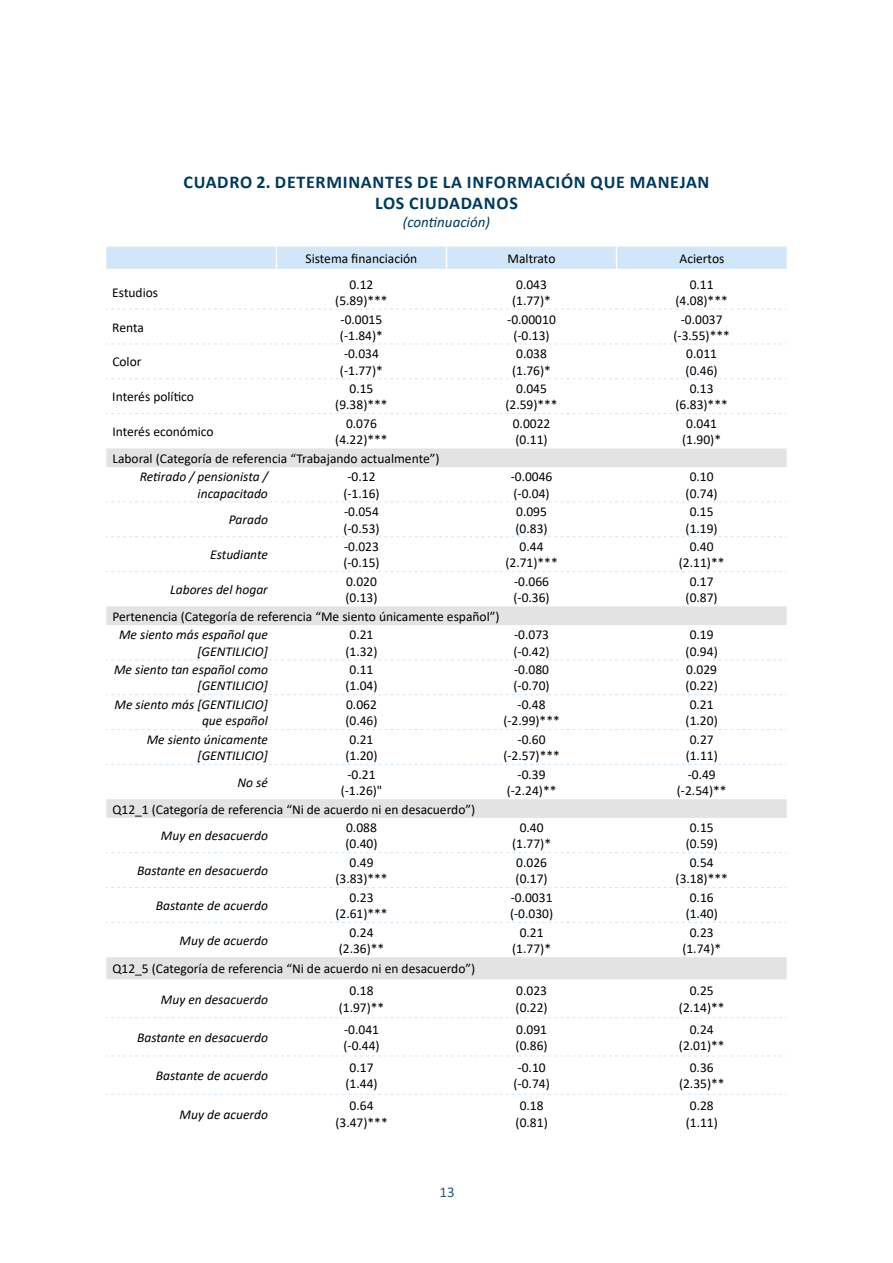
<style>
.page{position:relative;width:893px;height:1263px;background:#fff}
.page>*{position:absolute;margin:0;border:0;box-sizing:border-box;transform-origin:0 0}
.t1{font:700 18px/21.6px "Calibri";letter-spacing:.04em;color:#003a5d;text-align:center}
.t2{font:italic 15px "Calibri";color:#003a5d}
.t3{font:15px "Calibri";color:#2c5d80}
.t4{font:13.5px/16.2px "Calibri";color:#000;text-align:center}
.t5{font:italic 13.5px/16.2px "Calibri";color:#000;text-align:right}
</style>
<div class="page">
<svg style="left:106px;top:448px;width:681px;height:531px"></svg>
<svg style="left:106px;top:309px;width:681px;height:1px"></svg>
<svg style="left:106px;top:344px;width:681px;height:1px"></svg>
<svg style="left:106px;top:378px;width:681px;height:1px"></svg>
<svg style="left:106px;top:413px;width:681px;height:1px"></svg>
<svg style="left:106px;top:501px;width:681px;height:1px"></svg>
<svg style="left:106px;top:536px;width:681px;height:1px"></svg>
<svg style="left:106px;top:571px;width:681px;height:1px"></svg>
<svg style="left:106px;top:659px;width:681px;height:1px"></svg>
<svg style="left:106px;top:694px;width:681px;height:1px"></svg>
<svg style="left:106px;top:729px;width:681px;height:1px"></svg>
<svg style="left:106px;top:764px;width:681px;height:1px"></svg>
<svg style="left:106px;top:852px;width:681px;height:1px"></svg>
<svg style="left:106px;top:887px;width:681px;height:1px"></svg>
<svg style="left:106px;top:922px;width:681px;height:1px"></svg>
<svg style="left:106px;top:1017px;width:681px;height:1px"></svg>
<svg style="left:106px;top:1055px;width:681px;height:1px"></svg>
<svg style="left:106px;top:1094px;width:681px;height:1px"></svg>
<div style="left:106px;top:247px;width:681px;height:22px;background:#d1e6f8"></div>
<h1 class="t1" style="left:183px;top:171px;width:527px">CUADRO 2. DETERMINANTES DE LA INFORMACIÓN QUE MANEJAN<br>LOS CIUDADANOS</h1>
<p class="t2" style="left:403px;top:212px;width:89px">(continuación)</p>
<p class="t4" style="left:305px;top:250px;width:113px">Sistema financiación</p>
<p class="t4" style="left:508px;top:250px;width:49px">Maltrato</p>
<p class="t4" style="left:680px;top:250px;width:46px">Aciertos</p>
<p class="t4" style="left:112px;top:284px;width:47px">Estudios</p>
<p class="t4" style="left:335px;top:276px;width:54px">0.12 (5.89)***</p>
<p class="t4" style="left:512px;top:276px;width:40px;text-align:left">0.043 (1.77)*</p>
<p class="t4" style="left:675px;top:276px;width:54px">0.11 (4.08)***</p>
<p class="t4" style="left:112px;top:319px;width:33px">Renta</p>
<p class="t4" style="left:340px;top:311px;width:44px;text-align:left">-0.0015 (-1.84)*</p>
<p class="t4" style="left:507px;top:311px;width:50px">-0.00010 (-0.13)</p>
<p class="t4" style="left:673px;top:311px;width:58px">-0.0037 (-3.55)***</p>
<p class="t4" style="left:112px;top:353px;width:31px">Color</p>
<p class="t4" style="left:340px;top:345px;width:44px;text-align:left">-0.034 (-1.77)*</p>
<p class="t4" style="left:512px;top:345px;width:40px;text-align:left">0.038 (1.76)*</p>
<p class="t4" style="left:686px;top:345px;width:34px;text-align:left">0.011 (0.46)</p>
<p class="t4" style="left:112px;top:388px;width:83px">Interés político</p>
<p class="t4" style="left:335px;top:380px;width:54px">0.15 (9.38)***</p>
<p class="t4" style="left:505px;top:380px;width:54px">0.045 (2.59)***</p>
<p class="t4" style="left:675px;top:380px;width:54px">0.13 (6.83)***</p>
<p class="t4" style="left:112px;top:423px;width:103px">Interés económico</p>
<p class="t4" style="left:335px;top:415px;width:54px">0.076 (4.22)***</p>
<p class="t4" style="left:513px;top:415px;width:39px;text-align:left">0.0022 (0.11)</p>
<p class="t4" style="left:682px;top:415px;width:40px;text-align:left">0.041 (1.90)*</p>
<p class="t4" style="left:112px;top:450px;width:329px">Laboral (Categoría de referencia “Trabajando actualmente”)</p>
<p class="t5" style="left:140px;top:468px;width:130px">Retirado / pensionista / incapacitado</p>
<p class="t4" style="left:343px;top:468px;width:38px">-0.12 (-1.16)</p>
<p class="t4" style="left:511px;top:468px;width:43px;text-align:left">-0.0046 (-0.04)</p>
<p class="t4" style="left:686px;top:468px;width:34px">0.10 (0.74)</p>
<p class="t5" style="left:229px;top:511px;width:41px">Parado</p>
<p class="t4" style="left:343px;top:503px;width:38px;text-align:left">-0.054 (-0.53)</p>
<p class="t4" style="left:515px;top:503px;width:34px;text-align:left">0.095 (0.83)</p>
<p class="t4" style="left:686px;top:503px;width:34px">0.15 (1.19)</p>
<p class="t5" style="left:210px;top:546px;width:59px">Estudiante</p>
<p class="t4" style="left:343px;top:538px;width:38px;text-align:left">-0.023 (-0.15)</p>
<p class="t4" style="left:505px;top:538px;width:54px">0.44 (2.71)***</p>
<p class="t4" style="left:679px;top:538px;width:47px">0.40 (2.11)**</p>
<p class="t5" style="left:170px;top:581px;width:99px">Labores del hogar</p>
<p class="t4" style="left:345px;top:573px;width:34px;text-align:left">0.020 (0.13)</p>
<p class="t4" style="left:513px;top:573px;width:38px;text-align:left">-0.066 (-0.36)</p>
<p class="t4" style="left:686px;top:573px;width:34px">0.17 (0.87)</p>
<p class="t4" style="left:112px;top:608px;width:389px">Pertenencia (Categoría de referencia “Me siento únicamente español”)</p>
<p class="t5" style="left:119px;top:626px;width:150px">Me siento más español que [GENTILICIO]</p>
<p class="t4" style="left:345px;top:626px;width:34px">0.21 (1.32)</p>
<p class="t4" style="left:513px;top:626px;width:38px;text-align:left">-0.073 (-0.42)</p>
<p class="t4" style="left:686px;top:626px;width:34px">0.19 (0.94)</p>
<p class="t5" style="left:114px;top:661px;width:155px">Me siento tan español como [GENTILICIO]</p>
<p class="t4" style="left:345px;top:661px;width:34px">0.11 (1.04)</p>
<p class="t4" style="left:513px;top:661px;width:38px;text-align:left">-0.080 (-0.70)</p>
<p class="t4" style="left:686px;top:661px;width:34px;text-align:left">0.029 (0.22)</p>
<p class="t5" style="left:115px;top:696px;width:155px">Me siento más [GENTILICIO] que español</p>
<p class="t4" style="left:345px;top:696px;width:34px;text-align:left">0.062 (0.46)</p>
<p class="t4" style="left:503px;top:696px;width:58px">-0.48 (-2.99)***</p>
<p class="t4" style="left:686px;top:696px;width:34px">0.21 (1.20)</p>
<p class="t5" style="left:147px;top:731px;width:123px">Me siento únicamente [GENTILICIO]</p>
<p class="t4" style="left:345px;top:731px;width:34px">0.21 (1.20)</p>
<p class="t4" style="left:503px;top:731px;width:58px">-0.60 (-2.57)***</p>
<p class="t4" style="left:686px;top:731px;width:34px">0.27 (1.11)</p>
<p class="t5" style="left:238px;top:774px;width:32px">No sé</p>
<p class="t4" style="left:341px;top:766px;width:43px">-0.21 (-1.26)"</p>
<p class="t4" style="left:507px;top:766px;width:51px">-0.39 (-2.24)**</p>
<p class="t4" style="left:677px;top:766px;width:51px">-0.49 (-2.54)**</p>
<p class="t4" style="left:112px;top:801px;width:364px">Q12_1 (Categoría de referencia “Ni de acuerdo ni en desacuerdo”)</p>
<p class="t5" style="left:161px;top:827px;width:109px">Muy en desacuerdo</p>
<p class="t4" style="left:345px;top:819px;width:34px;text-align:left">0.088 (0.40)</p>
<p class="t4" style="left:512px;top:819px;width:40px">0.40 (1.77)*</p>
<p class="t4" style="left:686px;top:819px;width:34px">0.15 (0.59)</p>
<p class="t5" style="left:137px;top:862px;width:132px">Bastante en desacuerdo</p>
<p class="t4" style="left:335px;top:854px;width:54px">0.49 (3.83)***</p>
<p class="t4" style="left:516px;top:854px;width:34px;text-align:left">0.026 (0.17)</p>
<p class="t4" style="left:676px;top:854px;width:54px">0.54 (3.18)***</p>
<p class="t5" style="left:156px;top:897px;width:114px">Bastante de acuerdo</p>
<p class="t4" style="left:335px;top:889px;width:54px">0.23 (2.61)***</p>
<p class="t4" style="left:510px;top:889px;width:45px;text-align:left">-0.0031 (-0.030)</p>
<p class="t4" style="left:686px;top:889px;width:34px">0.16 (1.40)</p>
<p class="t5" style="left:180px;top:932px;width:90px">Muy de acuerdo</p>
<p class="t4" style="left:339px;top:924px;width:47px">0.24 (2.36)**</p>
<p class="t4" style="left:512px;top:924px;width:40px">0.21 (1.77)*</p>
<p class="t4" style="left:682px;top:924px;width:40px">0.23 (1.74)*</p>
<p class="t4" style="left:112px;top:960px;width:364px">Q12_5 (Categoría de referencia “Ni de acuerdo ni en desacuerdo”)</p>
<p class="t5" style="left:161px;top:990px;width:109px">Muy en desacuerdo</p>
<p class="t4" style="left:339px;top:982px;width:47px">0.18 (1.97)**</p>
<p class="t4" style="left:516px;top:982px;width:34px;text-align:left">0.023 (0.22)</p>
<p class="t4" style="left:679px;top:982px;width:47px">0.25 (2.14)**</p>
<p class="t5" style="left:137px;top:1029px;width:132px">Bastante en desacuerdo</p>
<p class="t4" style="left:343px;top:1021px;width:38px;text-align:left">-0.041 (-0.44)</p>
<p class="t4" style="left:516px;top:1021px;width:34px;text-align:left">0.091 (0.86)</p>
<p class="t4" style="left:679px;top:1021px;width:47px">0.24 (2.01)**</p>
<p class="t5" style="left:156px;top:1067px;width:114px">Bastante de acuerdo</p>
<p class="t4" style="left:345px;top:1059px;width:34px">0.17 (1.44)</p>
<p class="t4" style="left:514px;top:1059px;width:38px">-0.10 (-0.74)</p>
<p class="t4" style="left:679px;top:1059px;width:47px">0.36 (2.35)**</p>
<p class="t5" style="left:180px;top:1105px;width:90px">Muy de acuerdo</p>
<p class="t4" style="left:335px;top:1097px;width:54px">0.64 (3.47)***</p>
<p class="t4" style="left:516px;top:1097px;width:34px">0.18 (0.81)</p>
<p class="t4" style="left:686px;top:1097px;width:34px">0.28 (1.11)</p>
<p class="t3" style="left:439px;top:1181px;width:17px">13</p>
</div>
